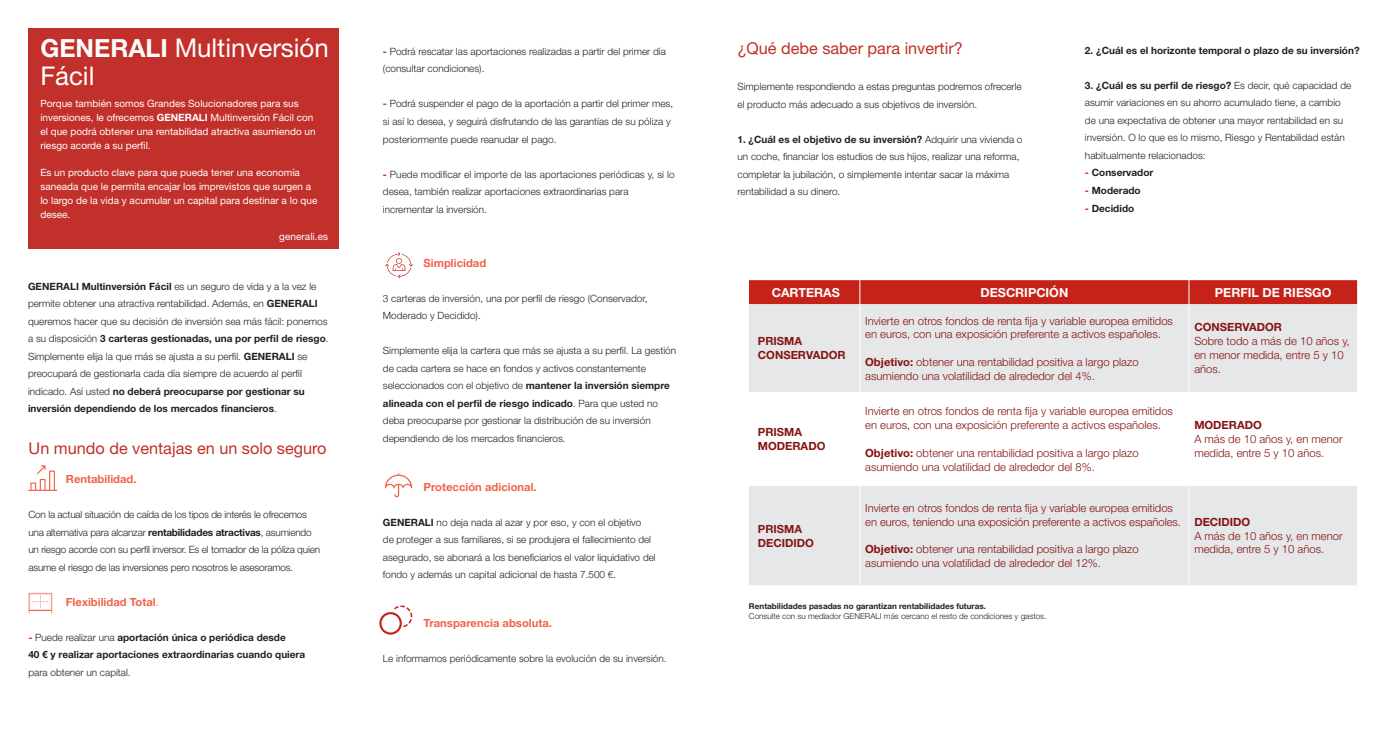
<style>
.page{position:relative;width:1397px;height:745px;background:#fff}
.page>*{position:absolute;margin:0;border:0;box-sizing:border-box;transform-origin:0 0}
.t1{font:25.88px/27.5px "Helvetica Neue LT Std";color:#fff}
.t2{font:16.25px "Helvetica Neue LT Std";color:#c03026}
.t3{font:700 12.5px "Helvetica Neue LT Std";color:#fff}
.t4{font:300 11.25px/13.8px "Helvetica Neue LT Std";color:#851312}
.t5{font:700 11.25px "Helvetica Neue LT Std";color:#f16349}
.t6{font:700 11.25px/13.8px "Helvetica Neue LT Std";color:#851312}
.t7{font:300 10px/17.5px "Helvetica Neue LT Std";color:#231f20}
.t8{font:10px/13.8px "Helvetica Neue LT Std";color:#fff}
.t9{font:300 10px/17.5px "Helvetica Neue LT Std";letter-spacing:-.02em;color:#231f20}
.t10{font:700 10px/17.5px "Helvetica Neue LT Std";color:#231f20}
.t11{font:300 8.12px "Helvetica Neue LT Std";color:#231f20}
.t12{font:700 8.12px "Helvetica Neue LT Std";color:#231f20}
.s1{font-weight:700;font-size:25px}
.s2{font-weight:700}
.s3{font-weight:300}
.s4{color:#c5221a}
.s5{font-weight:700;color:#c5221a}
</style>
<div class="page">
<svg style="left:385px;top:252px;width:28px;height:26px"></svg>
<svg style="left:379px;top:605px;width:33px;height:29px"></svg>
<div style="left:28px;top:28px;width:311px;height:221px;background:#c2302c"></div>
<svg style="left:29px;top:592px;width:23px;height:21px"></svg>
<svg style="left:28px;top:465px;width:29px;height:25px"></svg>
<svg style="left:385px;top:473px;width:27px;height:24px"></svg>
<svg style="left:749px;top:304px;width:607px;height:281px;fill:#e6e7e9"></svg>
<div style="left:749px;top:280px;width:607px;height:24px;background:#c5221a"></div>
<hr style="left:859px;top:304px;width:1px;height:88px;background:#fff">
<hr style="left:1188px;top:304px;width:1px;height:88px;background:#fff">
<hr style="left:859px;top:392px;width:1px;height:93px;background:#fff">
<hr style="left:1188px;top:392px;width:1px;height:93px;background:#fff">
<hr style="left:859px;top:485px;width:1px;height:100px;background:#fff">
<hr style="left:1188px;top:485px;width:1px;height:100px;background:#fff">
<h1 class="t1" style="left:40px;top:34px;width:290px"><span class="s1">GENERALI</span> Multinversión<br>Fácil</h1>
<p class="t8" style="left:40px;top:97px;width:277px">Porque también somos Grandes Solucionadores para sus inversiones, le ofrecemos <span class="s2">GENERALI</span> Multinversión Fácil con el que podrá obtener una rentabilidad atractiva asumiendo un riesgo acorde a su perfil.</p>
<p class="t8" style="left:40px;top:166px;width:278px">Es un producto clave para que pueda tener una economía saneada que le permita encajar los imprevistos que surgen a lo largo de la vida y acumular un capital para destinar a lo que desee.</p>
<p class="t8" style="left:279px;top:229px;width:50px">generali.es</p>
<p class="t7" style="left:28px;top:277px;width:302px"><span class="s2">GENERALI Multinversión Fácil</span> es un seguro de vida y a la vez le permite obtener una atractiva rentabilidad. Además, en <span class="s2">GENERALI </span>queremos hacer que su decisión de inversión sea más fácil: ponemos a su disposición <span class="s2">3 carteras gestionadas, una por perfil de riesgo</span>.<br>Simplemente elija la que más se ajusta a su perfil. <span class="s2">GENERALI</span> se preocupará de gestionarla cada día siempre de acuerdo al perfil indicado. Así usted <span class="s2">no deberá preocuparse por gestionar su inversión dependiendo de los mercados financieros</span>.</p>
<h2 class="t2" style="left:29px;top:438px;width:299px">Un mundo de ventajas en un solo seguro</h2>
<p class="t5" style="left:66px;top:471px;width:72px">Rentabilidad.</p>
<p class="t9" style="left:28px;top:505px;width:293px">Con la actual situación de caída de los tipos de interés le ofrecemos una alternativa para alcanzar <span class="s2">rentabilidades atractivas</span>, asumiendo un riesgo acorde con su perfil inversor. Es el tomador de la póliza quien asume el riesgo de las inversiones pero nosotros le asesoramos.</p>
<p class="t5" style="left:66px;top:594px;width:94px">Flexibilidad Total<span class="s3">.</span></p>
<p class="t10" style="left:28px;top:627px;width:278px"><span class="s4">-</span> <span class="s3">Puede realizar una</span> aportación única o periódica desde<br>40 € y realizar aportaciones extraordinarias cuando quiera</p>
<p class="t7" style="left:28px;top:662px;width:104px">para obtener un capital.</p>
<p class="t7" style="left:383px;top:42px;width:284px"><span class="s5">-</span> Podrá rescatar las aportaciones realizadas a partir del primer día (consultar condiciones).</p>
<p class="t7" style="left:383px;top:95px;width:292px"><span class="s5">-</span> Podrá suspender el pago de la aportación a partir del primer mes, si así lo desea, y seguirá disfrutando de las garantías de su póliza y posteriormente puede reanudar el pago.</p>
<p class="t7" style="left:383px;top:165px;width:293px"><span class="s5">-</span> Puede modificar el importe de las aportaciones periódicas y, si lo desea, también realizar aportaciones extraordinarias para incrementar la inversión.</p>
<p class="t5" style="left:423px;top:255px;width:64px">Simplicidad</p>
<p class="t7" style="left:383px;top:289px;width:266px">3 carteras de inversión, una por perfil de riesgo (Conservador,<br>Moderado y Decidido).</p>
<p class="t7" style="left:383px;top:341px;width:295px">Simplemente elija la cartera que más se ajusta a su perfil. La gestión de cada cartera se hace en fondos y activos constantemente seleccionados con el objetivo de <span class="s2">mantener la inversión siempre alineada con el perfil de riesgo indicado</span>. Para que usted no deba preocuparse por gestionar la distribución de su inversión dependiendo de los mercados financieros.</p>
<p class="t5" style="left:423px;top:479px;width:115px">Protección adicional.</p>
<p class="t7" style="left:383px;top:513px;width:274px"><span class="s2">GENERALI</span> no deja nada al azar y por eso, y con el objetivo<br>de proteger a sus familiares, si se produjera el fallecimiento del asegurado, se abonará a los beneficiarios el valor liquidativo del fondo y además un capital adicional de hasta 7.500 €.</p>
<p class="t5" style="left:423px;top:615px;width:130px">Transparencia absoluta.</p>
<p class="t7" style="left:383px;top:648px;width:285px">Le informamos periódicamente sobre la evolución de su inversión.</p>
<h2 class="t2" style="left:737px;top:38px;width:227px">¿Qué debe saber para invertir?</h2>
<p class="t7" style="left:737px;top:78px;width:286px">Simplemente respondiendo a estas preguntas podremos ofrecerle el producto más adecuado a sus objetivos de inversión.</p>
<p class="t7" style="left:737px;top:130px;width:286px"><span class="s2">1. ¿Cuál es el objetivo de su inversión?</span> Adquirir una vivienda o un coche, financiar los estudios de sus hijos, realizar una reforma, completar la jubilación, o simplemente intentar sacar la máxima rentabilidad a su dinero.</p>
<p class="t10" style="left:1084px;top:41px;width:276px">2. ¿Cuál es el horizonte temporal o plazo de su inversión?</p>
<p class="t7" style="left:1084px;top:76px;width:268px"><span class="s2">3. ¿Cuál es su perfil de riesgo?</span> Es decir, qué capacidad de asumir variaciones en su ahorro acumulado tiene, a cambio de una expectativa de obtener una mayor rentabilidad en su inversión. O lo que es lo mismo, Riesgo y Rentabilidad están habitualmente relacionados:</p>
<p class="t10" style="left:1084px;top:164px;width:70px"><span class="s4">-</span> Conservador</p>
<p class="t10" style="left:1084px;top:181px;width:57px"><span class="s4">-</span> Moderado</p>
<p class="t10" style="left:1084px;top:199px;width:51px"><span class="s4">-</span> Decidido</p>
<p class="t3" style="left:771px;top:284px;width:70px">CARTERAS</p>
<p class="t3" style="left:980px;top:284px;width:89px">DESCRIPCIÓN</p>
<p class="t3" style="left:1214px;top:284px;width:118px">PERFIL DE RIESGO</p>
<p class="t6" style="left:757px;top:334px;width:89px">PRISMA<br>CONSERVADOR</p>
<p class="t6" style="left:757px;top:424px;width:69px">PRISMA<br>MODERADO</p>
<p class="t6" style="left:757px;top:521px;width:58px">PRISMA<br>DECIDIDO</p>
<p class="t4" style="left:865px;top:313px;width:309px">Invierte en otros fondos de renta fija y variable europea emitidos en euros, con una exposición preferente a activos españoles.</p>
<p class="t4" style="left:865px;top:354px;width:275px"><span class="s2">Objetivo:</span> obtener una rentabilidad positiva a largo plazo asumiendo una volatilidad de alrededor del 4%.</p>
<p class="t4" style="left:865px;top:404px;width:309px">Invierte en otros fondos de renta fija y variable europea emitidos en euros, con una exposición preferente a activos españoles.</p>
<p class="t4" style="left:865px;top:445px;width:275px"><span class="s2">Objetivo:</span> obtener una rentabilidad positiva a largo plazo asumiendo una volatilidad de alrededor del 8%.</p>
<p class="t4" style="left:865px;top:500px;width:317px">Invierte en otros fondos de renta fija y variable europea emitidos en euros, teniendo una exposición preferente a activos españoles.</p>
<p class="t4" style="left:865px;top:542px;width:275px"><span class="s2">Objetivo:</span> obtener una rentabilidad positiva a largo plazo asumiendo una volatilidad de alrededor del 12%.</p>
<p class="t6" style="left:1194px;top:320px;width:89px">CONSERVADOR</p>
<p class="t4" style="left:1194px;top:334px;width:157px">Sobre todo a más de 10 años y, en menor medida, entre 5 y 10 años.</p>
<p class="t6" style="left:1194px;top:418px;width:69px">MODERADO</p>
<p class="t4" style="left:1194px;top:431px;width:150px">A más de 10 años y, en menor medida, entre 5 y 10 años.</p>
<p class="t6" style="left:1194px;top:514px;width:58px">DECIDIDO</p>
<p class="t4" style="left:1194px;top:528px;width:150px">A más de 10 años y, en menor medida, entre 5 y 10 años.</p>
<p class="t12" style="left:748px;top:600px;width:238px">Rentabilidades pasadas no garantizan rentabilidades futuras.</p>
<p class="t11" style="left:748px;top:610px;width:299px">Consulte con su mediador GENERALI más cercano el resto de condiciones y gastos.</p>
</div>
